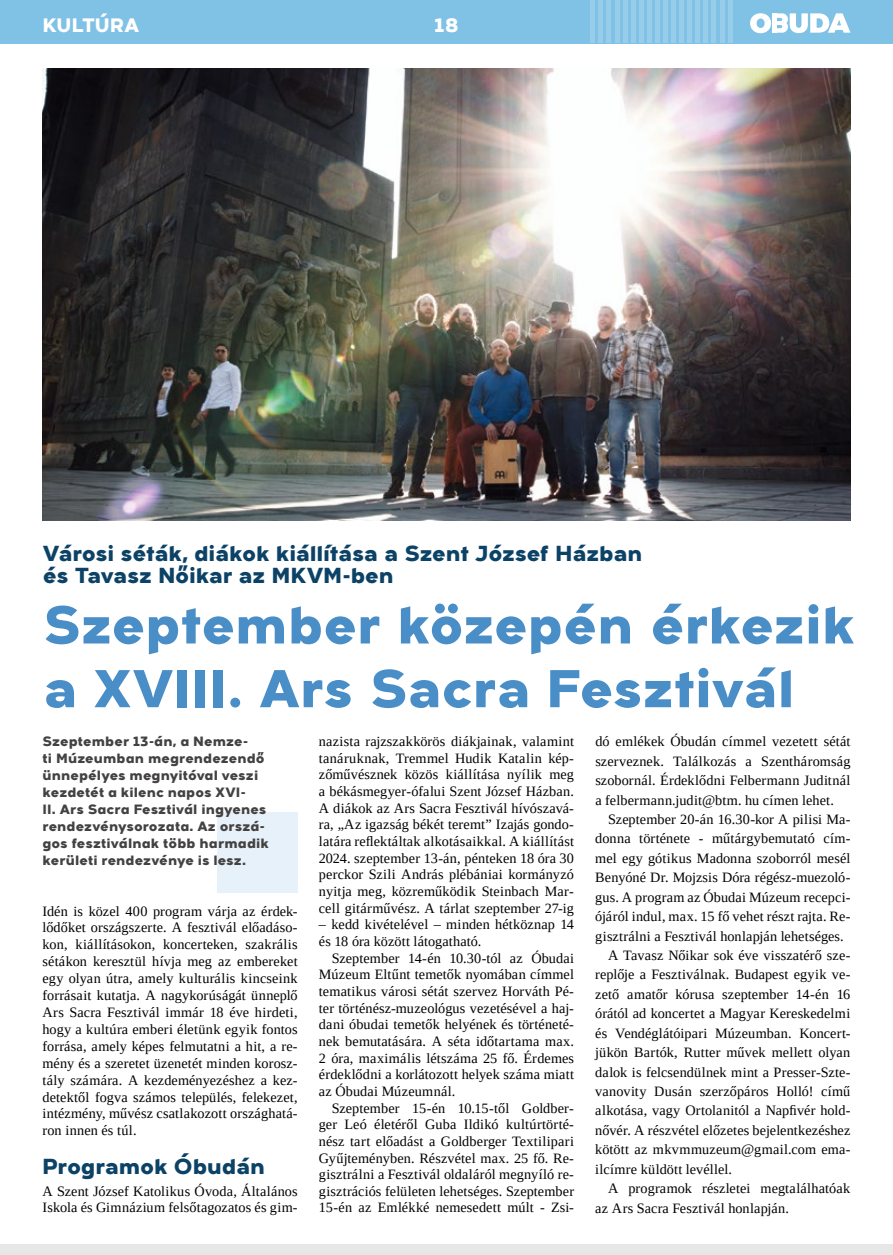
<style>
.page{position:relative;width:893px;height:1255px;background:#fff}
.page>*{position:absolute;margin:0;border:0;box-sizing:border-box;transform-origin:0 0}
.t1{font:800 53.1px/63.8px "Arkibal Display";color:#4a8ec7}
.t2{font:800 21.75px/21.8px "Arkibal Display";letter-spacing:-.01em;color:#0b4265}
.t3{font:800 19.5px "Arkibal Display";letter-spacing:-.005em;color:#fff}
.t4{font:14.25px/16.6px "Liberation Serif";letter-spacing:.01em;color:#000;text-align:justify}
.t5{font:800 13.5px/17px "Arkibal";letter-spacing:.005em;color:#444141}
</style>
<div class="page">
<div style="left:217px;top:812px;width:81px;height:81px;background:#e6f1f9"></div>
<div style="left:0;top:0;width:893px;height:43px;background:#80c1e6"></div>
<div style="left:0;top:1244px;width:893px;height:10px;background:#e7e7e8"></div>
<svg style="left:750px;top:13px;width:100px;height:20px"></svg>
<div style="left:772px;top:13px;width:5px;height:20px;background:#fff"></div>
<hr style="left:591px;top:0;width:4px;height:43px;background:#98cdea">
<hr style="left:599px;top:0;width:4px;height:43px;background:#98cdea">
<hr style="left:607px;top:0;width:4px;height:43px;background:#98cdea">
<hr style="left:615px;top:0;width:4px;height:43px;background:#98cdea">
<hr style="left:623px;top:0;width:4px;height:43px;background:#98cdea">
<hr style="left:631px;top:0;width:4px;height:43px;background:#98cdea">
<hr style="left:639px;top:0;width:4px;height:43px;background:#98cdea">
<hr style="left:647px;top:0;width:4px;height:43px;background:#98cdea">
<hr style="left:655px;top:0;width:4px;height:43px;background:#98cdea">
<div style="left:663px;top:0;width:5px;height:43px;background:#98cdea"></div>
<div style="left:671px;top:0;width:5px;height:43px;background:#98cdea"></div>
<div style="left:679px;top:0;width:5px;height:43px;background:#98cdea"></div>
<hr style="left:688px;top:0;width:4px;height:43px;background:#98cdea">
<hr style="left:696px;top:0;width:4px;height:43px;background:#98cdea">
<hr style="left:704px;top:0;width:4px;height:43px;background:#98cdea">
<hr style="left:712px;top:0;width:4px;height:43px;background:#98cdea">
<hr style="left:720px;top:0;width:4px;height:43px;background:#98cdea">
<hr style="left:728px;top:0;width:4px;height:43px;background:#98cdea">
<img style="left:43px;top:68px;width:807px;height:453px">
<h3 class="t3" style="left:43px;top:10px;width:98px">KULTÚRA</h3>
<h3 class="t3" style="left:434px;top:10px;width:26px">18</h3>
<h2 class="t2" style="left:43px;top:541px;width:601px">Városi séták, diákok kiállítása a Szent József Házban és Tavasz Nőikar az MKVM-ben</h2>
<h1 class="t1" style="left:43px;top:590px;width:814px">Szeptember közepén érkezik a XVIII. Ars Sacra Fesztivál</h1>
<p class="t5" style="left:43px;top:732px;width:228px">Szeptember 13-án, a Nemze-<br>ti Múzeumban megrendezendő ünnepélyes megnyitóval veszi kezdetét a kilenc napos XVI-<br>II. Ars Sacra Fesztivál ingyenes rendezvénysorozata. Az orszá&shy;gos fesztiválnak több harmadik kerületi rendezvénye is lesz.</p>
<p class="t4" style="left:43px;top:902px;width:257px">Idén is közel 400 program várja az érdek&shy;lődőket országszerte. A fesztivál előadáso&shy;kon, kiállításokon, koncerteken, szakrális sétákon keresztül hívja meg az embereket egy olyan útra, amely kulturális kincseink forrásait kutatja. A nagykorúságát ünneplő Ars Sacra Fesztivál immár 18 éve hirdeti, hogy a kultúra emberi életünk egyik fontos forrása, amely képes felmutatni a hit, a re&shy;mény és a szeretet üzenetét minden korosz&shy;tály számára. A kezdeményezéshez a kez&shy;detektől fogva számos település, felekezet, intézmény, művész csatlakozott országhatá&shy;ron innen és túl.</p>
<h2 class="t2" style="left:43px;top:1154px;width:224px">Programok Óbudán</h2>
<p class="t4" style="left:43px;top:1182px;width:257px">A Szent József Katolikus Óvoda, Általános<br>Iskola és Gimnázium felsőtagozatos és gim-</p>
<p class="t4" style="left:319px;top:733px;width:257px">nazista rajzszakkörös diákjainak, valamint tanáruknak, Tremmel Hudik Katalin kép&shy;zőművésznek közös kiállítása nyílik meg a békásmegyer-ófalui Szent József Házban.<br>A diákok az Ars Sacra Fesztivál hívószavá&shy;ra, „Az igazság békét teremt” Izajás gondo&shy;latára reflektáltak alkotásaikkal. A kiállítást 2024. szeptember 13-án, pénteken 18 óra 30 perckor Szili András plébániai kormányzó nyitja meg, közreműködik Steinbach Mar&shy;cell gitárművész. A tárlat szeptember 27-ig</p>
<p class="t4" style="left:319px;top:916px;width:257px">– kedd kivételével – minden hétköznap 14 és 18 óra között látogatható.</p>
<p class="t4" style="left:319px;top:949px;width:257px;text-indent:13px">Szeptember 14-én 10.30-tól az Óbudai Múzeum Eltűnt temetők nyomában címmel tematikus városi sétát szervez Horváth Pé&shy;ter történész-muzeológus vezetésével a haj&shy;dani óbudai temetők helyének és történeté&shy;nek bemutatására. A séta időtartama max.<br>2 óra, maximális létszáma 25 fő. Érdemes érdeklődni a korlátozott helyek száma miatt az Óbudai Múzeumnál.</p>
<p class="t4" style="left:319px;top:1099px;width:257px;text-indent:13px">Szeptember 15-én 10.15-től Goldber&shy;ger Leó életéről Guba Ildikó kultúrtörté&shy;nész tart előadást a Goldberger Textilipari Gyűjteményben. Részvétel max. 25 fő. Re&shy;gisztrálni a Fesztivál oldaláról megnyíló re&shy;gisztrációs felületen lehetséges. Szeptember 15-én az Emlékké nemesedett múlt - Zsi-</p>
<p class="t4" style="left:595px;top:731px;width:257px;line-height:19.4px">dó emlékek Óbudán címmel vezetett sétát szerveznek. Találkozás a Szentháromság szobornál. Érdeklődni Felbermann Juditnál a felbermann.judit@btm. hu címen lehet.</p>
<p class="t4" style="left:608px;top:810px;width:244px">Szeptember 20-án 16.30-kor A pilisi Ma-</p>
<p class="t4" style="left:595px;top:830px;width:257px">donna története - műtárgybemutató cím-</p>
<p class="t4" style="left:595px;top:849px;width:257px">mel egy gótikus Madonna szoborról mesél</p>
<p class="t4" style="left:595px;top:869px;width:257px">Benyóné Dr. Mojzsis Dóra régész-muezoló-</p>
<p class="t4" style="left:595px;top:888px;width:257px">gus. A program az Óbudai Múzeum recepci-</p>
<p class="t4" style="left:595px;top:907px;width:257px">ójáról indul, max. 15 fő vehet részt rajta. Re-</p>
<p class="t4" style="left:595px;top:927px;width:250px">gisztrálni a Fesztivál honlapján lehetséges.</p>
<p class="t4" style="left:608px;top:946px;width:244px">A Tavasz Nőikar sok éve visszatérő sze-</p>
<p class="t4" style="left:595px;top:966px;width:257px">replője a Fesztiválnak. Budapest egyik ve-</p>
<p class="t4" style="left:595px;top:985px;width:257px">zető amatőr kórusa szeptember 14-én 16</p>
<p class="t4" style="left:595px;top:1005px;width:257px">órától ad koncertet a Magyar Kereskedelmi</p>
<p class="t4" style="left:595px;top:1024px;width:257px">és Vendéglátóipari Múzeumban. Koncert-</p>
<p class="t4" style="left:595px;top:1043px;width:257px">jükön Bartók, Rutter művek mellett olyan</p>
<p class="t4" style="left:595px;top:1063px;width:257px">dalok is felcsendülnek mint a Presser-Szte-</p>
<p class="t4" style="left:595px;top:1082px;width:257px">vanovity Dusán szerzőpáros Holló! című</p>
<p class="t4" style="left:595px;top:1102px;width:257px">alkotása, vagy Ortolanitól a Napfivér hold-</p>
<p class="t4" style="left:595px;top:1121px;width:257px">nővér. A részvétel előzetes bejelentkezéshez</p>
<p class="t4" style="left:595px;top:1141px;width:257px">kötött az mkvmmuzeum@gmail.com ema-</p>
<p class="t4" style="left:595px;top:1160px;width:138px">ilcímre küldött levéllel.</p>
<p class="t4" style="left:608px;top:1179px;width:244px">A programok részletei megtalálhatóak</p>
<p class="t4" style="left:595px;top:1199px;width:195px">az Ars Sacra Fesztivál honlapján.</p>
</div>
